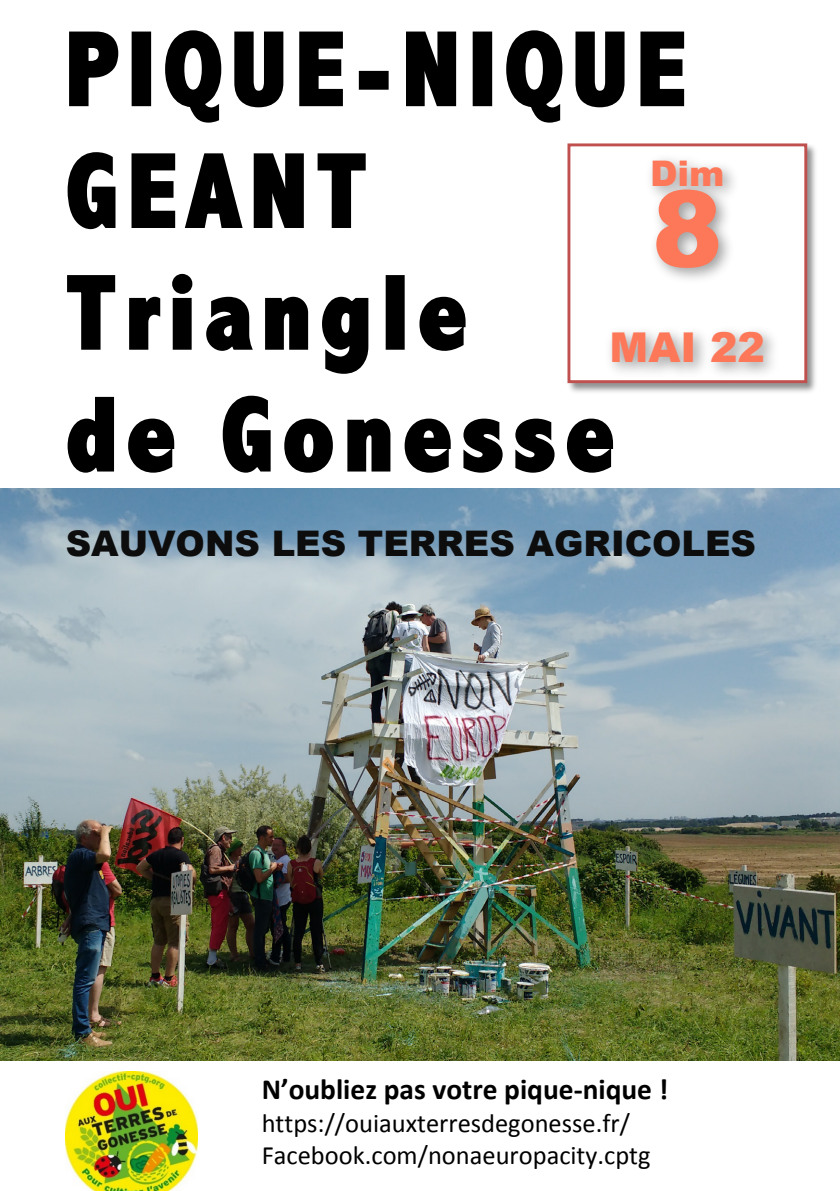
<style>
.page{position:relative;width:840px;height:1191px;background:#fff}
.page>*{position:absolute;margin:0;border:0;box-sizing:border-box;transform-origin:0 0}
.t1{font:800 condensed 105.8px/121.8px "Abadi";letter-spacing:.085em;color:#000}
.t2{font:900 105.8px "Arial";color:#fd7859}
.t3{font:900 41px "Arial";color:#fd7859}
.t4{font:900 35.2px "Arial";color:#0d0d0d}
.t5{font:900 35.2px "Arial";color:#fd7859}
.t6{font:700 29.4px "Calibri";color:#000}
.t7{font:26.4px/32.2px "Calibri";color:#000}
</style>
<div class="page">
<img style="left:0;top:489px;width:839px;height:571px">
<img style="left:66px;top:1071px;width:132px;height:120px">
<img style="left:567px;top:143px;width:248px;height:249px">
<p class="t1" style="left:66px;top:9px;width:621px">PIQUE-NIQUE<br>GEANT<br>Triangle<br>de Gonesse</p>
<p class="t5" style="left:649px;top:148px;width:76px">Dim</p>
<p class="t2" style="left:651px;top:152px;width:72px">8</p>
<p class="t3" style="left:609px;top:317px;width:157px">MAI 22</p>
<p class="t4" style="left:66px;top:518px;width:691px">SAUVONS LES TERRES AGRICOLES</p>
<p class="t6" style="left:261px;top:1070px;width:408px">N’oubliez pas votre pique-nique !</p>
<p class="t7" style="left:261px;top:1105px;width:390px">https://ouiauxterresdegonesse.fr/<br>Facebook.com/nonaeuropacity.cptg</p>
</div>
